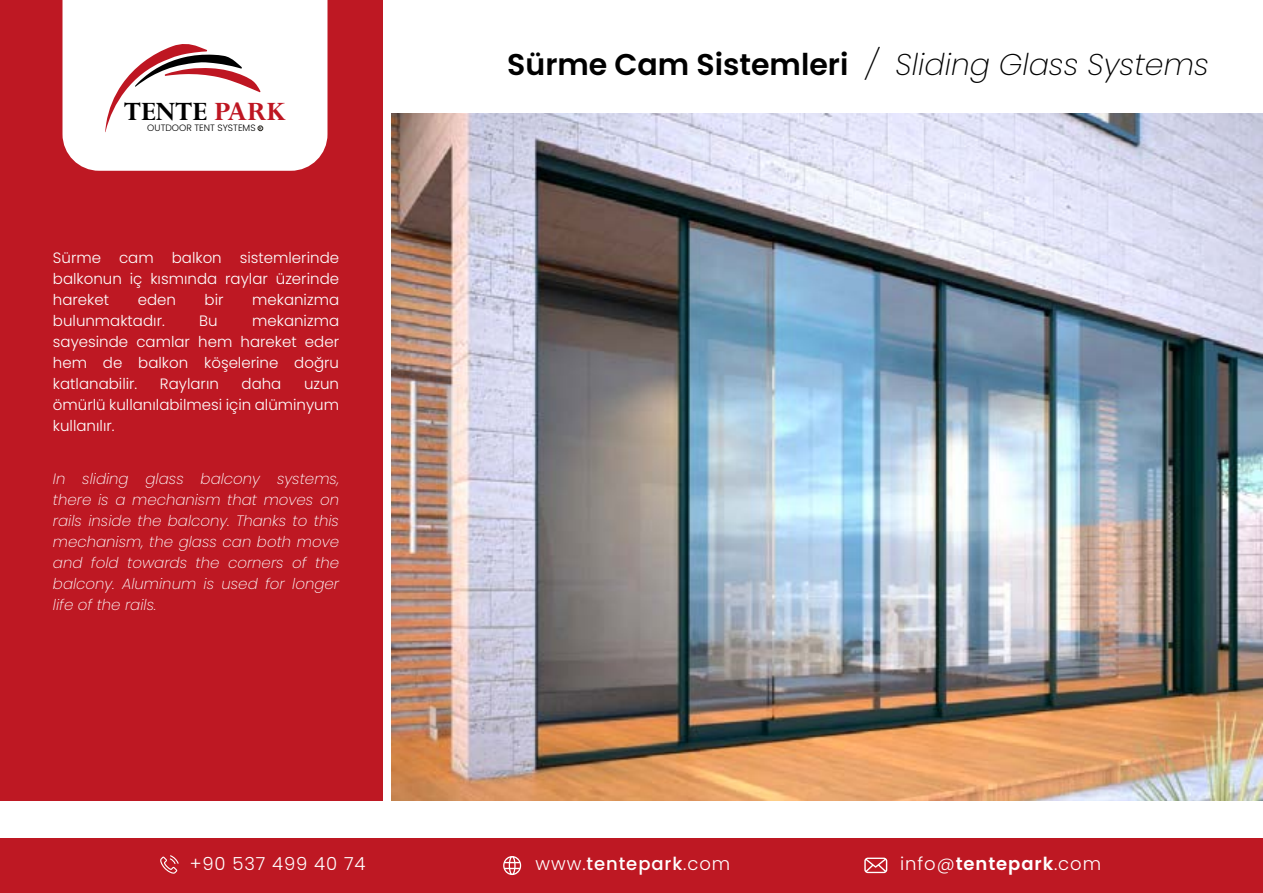
<style>
.page{position:relative;width:1263px;height:893px;background:#fff}
.page>*{position:absolute;margin:0;border:0;box-sizing:border-box;transform-origin:0 0}
.t1{font:italic 200 30px "Poppins";color:#000}
.t2{font:700 29.55px "Perpetua";color:#000}
.t3{font:300 18px "Poppins";letter-spacing:.05em;color:#fff}
.t4{font:500 18px "Poppins";letter-spacing:.05em;color:#fff}
.t5{font:300 15px/21px "Poppins";color:#fff;text-align:justify}
.t6{font:italic 200 15px/21px "Poppins";color:#fff;text-align:justify}
.t7{font:300 9.15px "Poppins";color:#000}
.s1{color:#be1622}
.s2{font-weight:600;font-style:normal}
.s3{font-weight:300}
.s4{font-weight:600}
</style>
<div class="page">
<img style="left:391px;top:114px;width:872px;height:686px">
<div style="left:0;top:839px;width:1263px;height:54px;background:#be1823"></div>
<svg style="left:864px;top:858px;width:23px;height:15px"></svg>
<svg style="left:503px;top:856px;width:18px;height:19px"></svg>
<svg style="left:160px;top:855px;width:19px;height:19px"></svg>
<div style="left:0;top:0;width:383px;height:800px;background:#be1823"></div>
<div style="left:63px;top:0;width:264px;height:171px;background:#fff"></div>
<svg style="left:105px;top:43px;width:158px;height:89px;background:#ebd7d8"></svg>
<h2 class="t2" style="left:124px;top:93px;width:163px">TENTE <span class="s1">PARK</span></h2>
<p class="t7" style="left:147px;top:123px;width:110px">OUTDOOR TENT SYSTEMS</p>
<p class="t5" style="left:53px;top:248px;width:288px">Sürme cam balkon sistemlerinde balkonun iç kısmında raylar üzerinde hareket</p>
<p class="t5" style="left:138px;top:290px;width:40px">eden</p>
<p class="t5" style="left:205px;top:290px;width:20px">bir</p>
<p class="t5" style="left:252px;top:290px;width:88px">mekanizma</p>
<p class="t5" style="left:53px;top:311px;width:113px">bulunmaktadır.</p>
<p class="t5" style="left:199px;top:311px;width:20px">Bu</p>
<p class="t5" style="left:53px;top:311px;width:288px;text-indent:199px">mekanizma sayesinde camlar hem hareket eder hem de balkon köşelerine doğru katlanabilir.</p>
<p class="t5" style="left:160px;top:374px;width:61px">Rayların</p>
<p class="t5" style="left:242px;top:374px;width:41px">daha</p>
<p class="t5" style="left:53px;top:374px;width:288px;text-indent:251px">uzun ömürlü kullanılabilmesi için alüminyum kullanılır.</p>
<p class="t6" style="left:53px;top:468px;width:288px">In sliding glass balcony systems, there is a mechanism that moves on rails inside the balcony. Thanks to this mechanism, the glass can both move and fold towards the corners of the balcony. Aluminum is used for longer life of the rails.</p>
<h1 class="t1" style="left:507px;top:47px;width:703px"><span class="s2">Sürme Cam Sistemleri</span> / Sliding Glass Systems</h1>
<p class="t3" style="left:190px;top:854px;width:177px">+90 537 499 40 74</p>
<p class="t4" style="left:536px;top:854px;width:196px"><span class="s3">www.</span>tentepark<span class="s3">.com</span></p>
<p class="t3" style="left:900px;top:854px;width:202px">info@<span class="s4">tentepark</span>.com</p>
</div>
